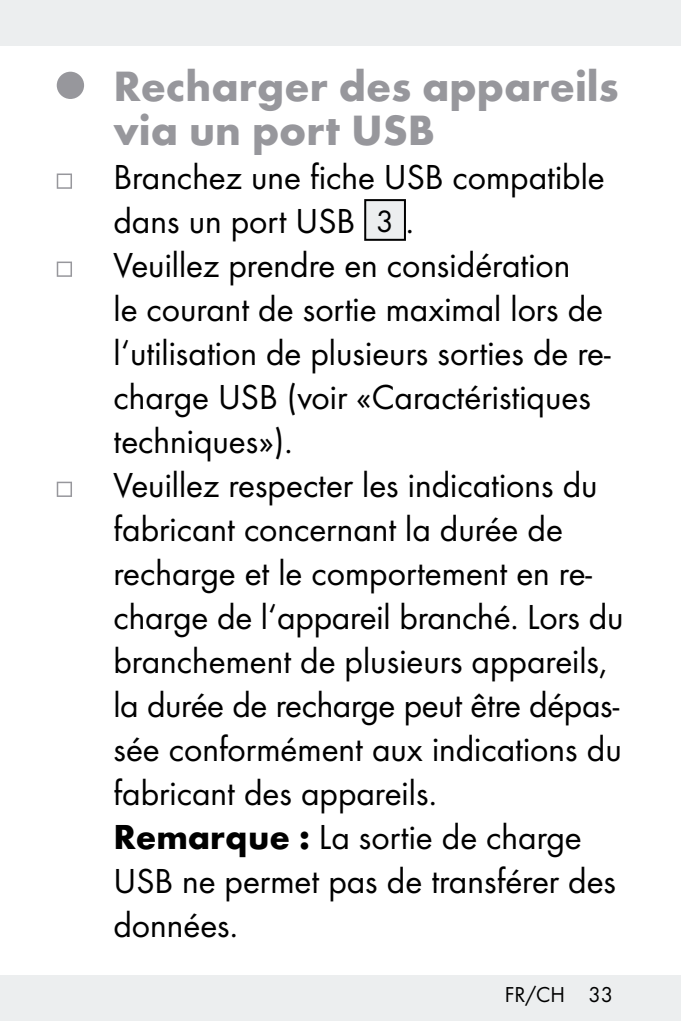
<style>
.page{position:relative;width:681px;height:1021px;background:#fff}
.page>*{position:absolute;margin:0;border:0;box-sizing:border-box;transform-origin:0 0}
.t1{font:700 44px/44px "Futura";color:#97979c}
.t2{font:36px/44px "Futura Boo";color:#000}
.t3{font:22.4px "Futura Boo";color:#000}
.s1{font-size:32px}
.s2{font-family:"Futura";font-weight:700}
</style>
<div class="page">
<div style="left:0;top:0;width:680px;height:45px;background:#eceeef"></div>
<div style="left:0;top:975px;width:680px;height:45px;background:#eceeef"></div>
<div style="left:57px;top:72px;width:27px;height:27px;background:#97979c;border-radius:50%"></div>
<svg style="left:57px;top:173px;width:15px;height:16px"></svg>
<div style="left:365px;top:200px;width:40px;height:40px;background:#eceeef"></div>
<div style="left:364px;top:199px;width:42px;height:42px;border:2px solid #000"></div>
<svg style="left:57px;top:261px;width:15px;height:16px"></svg>
<svg style="left:57px;top:481px;width:15px;height:16px"></svg>
<p class="t1" style="left:113px;top:63px;width:506px">Recharger des appareils via un port USB</p>
<p class="t2" style="left:113px;top:154px;width:511px">Branchez une fiche USB compatible dans un port USB <span class="s1">3</span> .<br>Veuillez prendre en considération<br>le courant de sortie maximal lors de l‘utilisation de plusieurs sorties de re&shy;charge USB (voir «Caractéristiques techniques»).<br>Veuillez respecter les indications du fabricant concernant la durée de recharge et le comportement en re&shy;charge de l‘appareil branché. Lors du branchement de plusieurs appareils, la durée de recharge peut être dépas&shy;sée conformément aux indications du fabricant des appareils.<br><span class="s2">Remarque :</span> La sortie de charge<br>USB ne permet pas de transférer des données.</p>
<p class="t3" style="left:504px;top:981px;width:110px">FR/CH 33</p>
</div>
